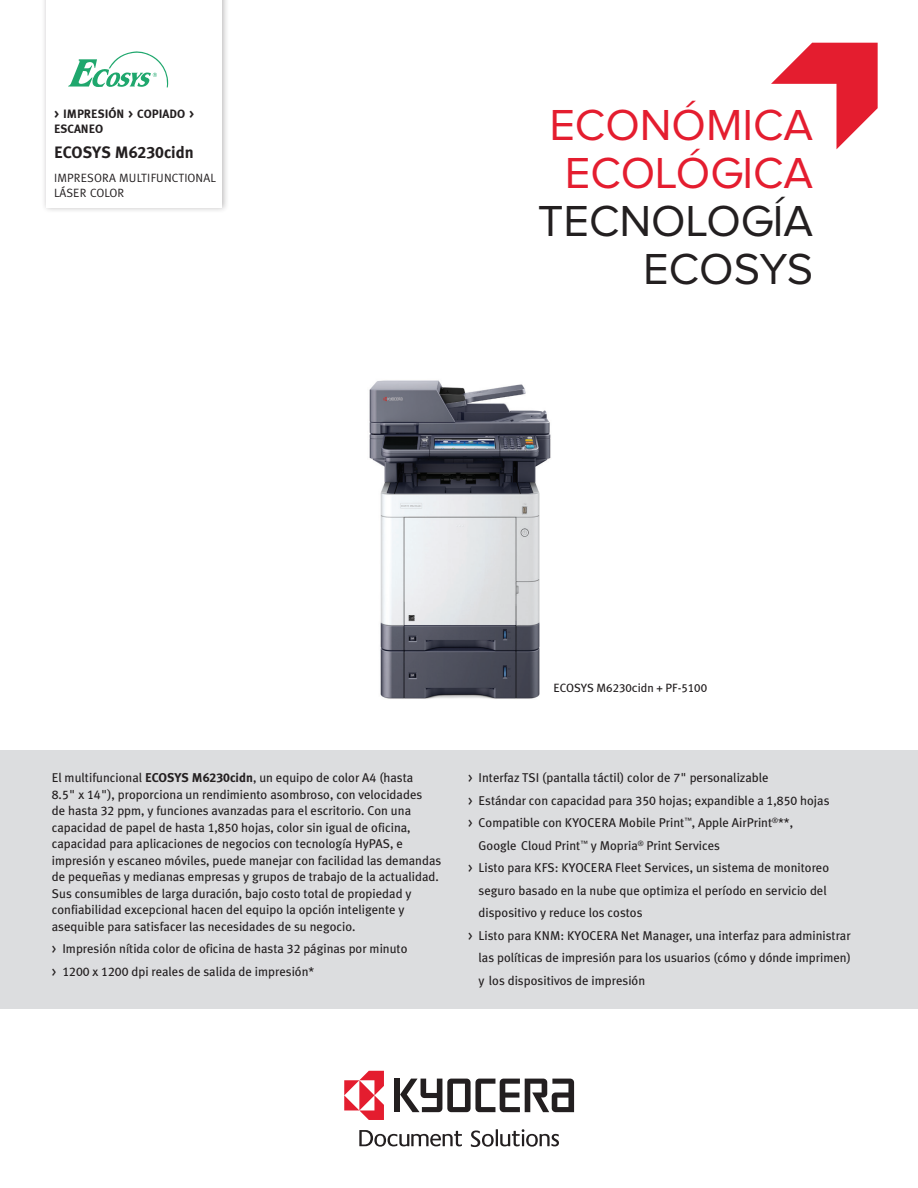
<style>
.page{position:relative;width:918px;height:1188px;background:#fff}
.page>*{position:absolute;margin:0;border:0;box-sizing:border-box;transform-origin:0 0}
.t1{font:45px "Proxima Nova A";color:#e41d2f}
.t2{font:45px "Proxima Nova A";color:#231f20}
.t3{font:700 16.5px "Meta Plus";color:#231f20}
.bullets{font:12.75px/16.5px "Meta Plus";color:#231f20}
.t4{font:12px/15px "Meta Plus";letter-spacing:.01em;color:#231f20}
.t5{font:12px/15px "Meta Plus Bold Caps";color:#231f20}
.t6{font:12px "Meta Plus";color:#231f20}
.s1{font-family:"Meta Plus Bold Caps";font-weight:400}
.s2{font-family:"Meta Plus Book Caps"}
.s3{font-weight:700}
.s4{font-family:"Meta Plus Bold Caps"}
</style>
<div class="page">
<div style="left:41px;top:0;width:188px;height:214px;background:#231f20;opacity:.3"></div>
<div style="left:46px;top:0;width:175px;height:207px;background:#fff"></div>
<div style="left:394px;top:1079px;width:6px;height:33px;background:#231f20"></div>
<svg style="left:400px;top:1079px;width:174px;height:33px"></svg>
<svg style="left:344px;top:1071px;width:40px;height:49px"></svg>
<svg style="left:471px;top:1129px;width:88px;height:18px"></svg>
<svg style="left:359px;top:1130px;width:103px;height:17px"></svg>
<svg style="left:771px;top:43px;width:107px;height:106px"></svg>
<img style="left:369px;top:380px;width:182px;height:319px">
<svg style="left:68px;top:51px;width:100px;height:37px"></svg>
<div style="left:0;top:751px;width:918px;height:258px;background:#dcdddf"></div>
<p class="t5" style="left:54px;top:106px;width:142px">&gt; IMPRESIÓN &gt; COPIADO &gt;<br>ESCANEO</p>
<p class="t3" style="left:54px;top:143px;width:141px">ECOSYS M<span class="s1">6230</span>cidn</p>
<p class="t4" style="left:54px;top:171px;width:163px">IMPRESORA MULTIFUNCTIONAL<br>LÁSER COLOR</p>
<p class="t1" style="left:549px;top:100px;width:265px">ECONÓMICA</p>
<p class="t1" style="left:565px;top:148px;width:250px">ECOLÓGICA</p>
<p class="t2" style="left:538px;top:196px;width:277px">TECNOLOGÍA</p>
<p class="t2" style="left:643px;top:244px;width:172px">ECOSYS</p>
<p class="t6" style="left:554px;top:681px;width:155px">ECOSYS M<span class="s2">6230c</span>idn + PF-<span class="s2">5100</span></p>
<p class="bullets" style="left:52px;top:769px;width:391px">El multifuncional <span class="s3">ECOSYS M</span><span class="s4">6230</span><span class="s3">cidn</span>, un equipo de color A<span class="s2">4</span> (hasta<br><span class="s2">8</span>.<span class="s2">5</span>" x <span class="s2">14</span>"), proporciona un rendimiento asombroso, con velocidades<br>de hasta <span class="s2">32</span> ppm, y funciones avanzadas para el escritorio. Con una capacidad de papel de hasta <span class="s2">1</span>,<span class="s2">850</span> hojas, color sin igual de oficina, capacidad para aplicaciones de negocios con tecnología HyPAS, e impresión y escaneo móviles, puede manejar con facilidad las demandas de pequeñas y medianas empresas y grupos de trabajo de la actualidad.<br>Sus consumibles de larga duración, bajo costo total de propiedad y confiabilidad excepcional hacen del equipo la opción inteligente y asequible para satisfacer las necesidades de su negocio.</p>
<p class="bullets" style="left:52px;top:940px;width:357px"><span class="s2">&gt;</span> Impresión nítida color de oficina de hasta <span class="s2">32</span> páginas por minuto</p>
<p class="bullets" style="left:52px;top:963px;width:264px"><span class="s2">&gt; 1200</span> x <span class="s2">1200</span> dpi reales de salida de impresión*</p>
<p class="bullets" style="left:468px;top:769px;width:302px"><span class="s2">&gt;</span> Interfaz TSI (pantalla táctil) color de <span class="s2">7</span>" personalizable</p>
<p class="bullets" style="left:468px;top:792px;width:363px"><span class="s2">&gt;</span> Estándar con capacidad para <span class="s2">350</span> hojas; expandible a <span class="s2">1</span>,<span class="s2">850</span> hojas</p>
<p class="bullets" style="left:479px;top:811px;width:316px;line-height:22.5px;text-indent:-11px"><span class="s2">&gt;</span> Compatible con KYOCERA Mobile Print<sup>™</sup>, Apple AirPrint<sup>®</sup>**,<br>Google Cloud Print<sup>™</sup> y Mopria<sup>®</sup> Print Services</p>
<p class="bullets" style="left:479px;top:856px;width:352px;line-height:22.5px;text-indent:-11px"><span class="s2">&gt;</span> Listo para KFS: KYOCERA Fleet Services, un sistema de monitoreo seguro basado en la nube que optimiza el período en servicio del dispositivo y reduce los costos</p>
<p class="bullets" style="left:479px;top:924px;width:374px;line-height:22.5px;text-align:justify;text-indent:-11px"><span class="s2">&gt;</span> Listo para KNM: KYOCERA Net Manager, una interfaz para administrar las políticas de impresión para los usuarios (cómo y dónde imprimen) y los dispositivos de impresión</p>
</div>
